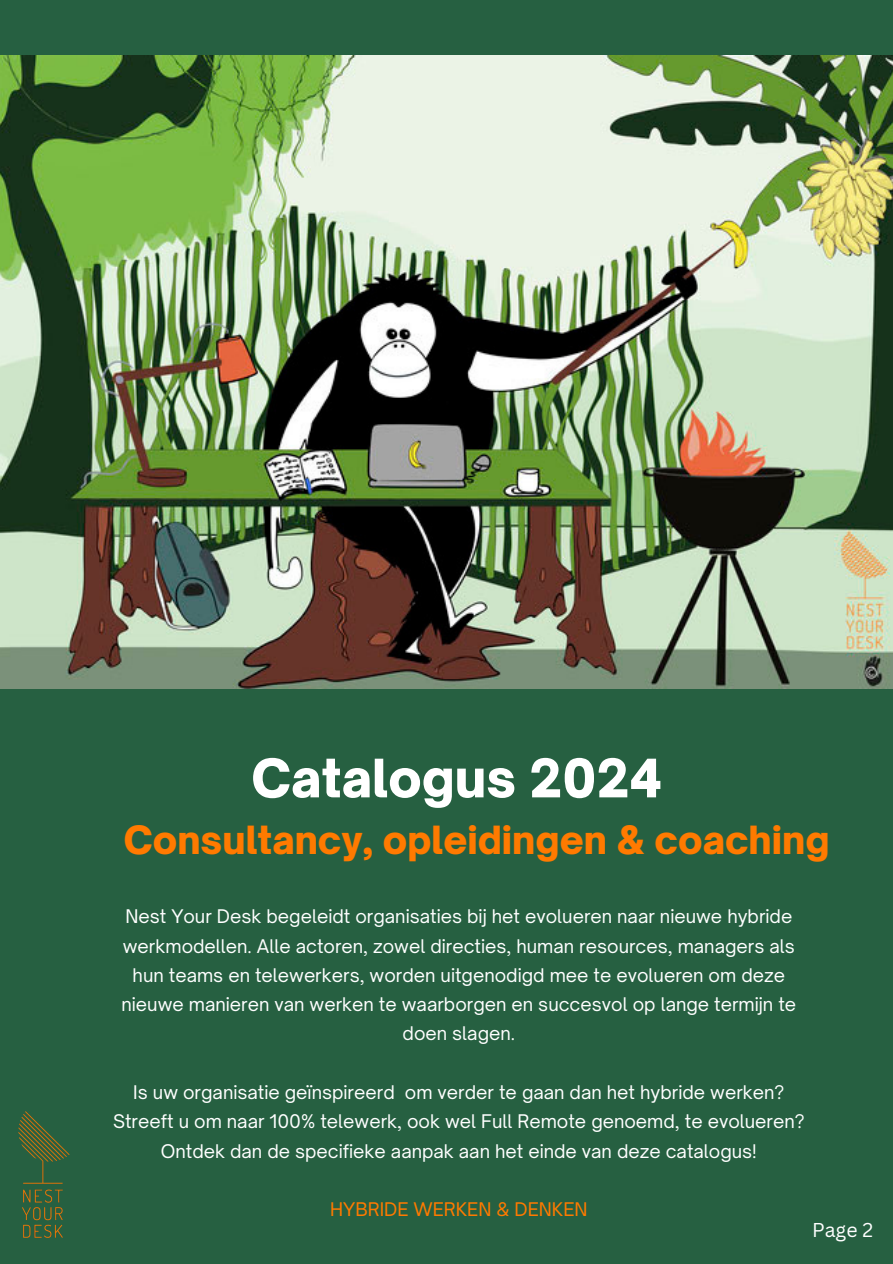
<style>
.page{position:relative;width:893px;height:1264px;background:#fff}
.page>*{position:absolute;margin:0;border:0;box-sizing:border-box;transform-origin:0 0}
.t1{font:900 50.7px "Open Sauce One";color:#fff}
.t2{font:900 37.2px "Open Sauce One";color:#ff7a00}
.t3{font:19.5px "Canva Sans";color:#fff}
.t4{font:18px/29.2px "Open Sauce One";color:#fff;text-align:center}
.t5{font:18px "Open Sauce One";color:#ff7a00}
</style>
<div class="page">
<div style="left:0;top:0;width:892px;height:1263px;background:#266041"></div>
<img style="left:0;top:56px;width:892px;height:632px">
<img style="left:18px;top:1111px;width:52px;height:127px">
<h3 class="t1" style="left:251px;top:746px;width:412px">Catalogus 2024</h3>
<h1 class="t2" style="left:124px;top:816px;width:707px">Consultancy, opleidingen &amp; coaching</h1>
<h2 class="t4" style="left:121px;top:901px;width:676px">Nest Your Desk begeleidt organisaties bij het evolueren naar nieuwe hybride werkmodellen. Alle actoren, zowel directies, human resources, managers als hun teams en telewerkers, worden uitgenodigd mee te evolueren om deze nieuwe manieren van werken te waarborgen en succesvol op lange termijn te doen slagen.</h2>
<p class="t4" style="left:113px;top:1077px;width:693px">Is uw organisatie geïnspireerd om verder te gaan dan het hybride werken?<br>Streeft u om naar 100% telewerk, ook wel Full Remote genoemd, te evolueren?<br>Ontdek dan de specifieke aanpak aan het einde van deze catalogus!</p>
<p class="t5" style="left:330px;top:1197px;width:259px">HYBRIDE WERKEN &amp; DENKEN</p>
<p class="t3" style="left:812px;top:1215px;width:62px">Page 2</p>
</div>
